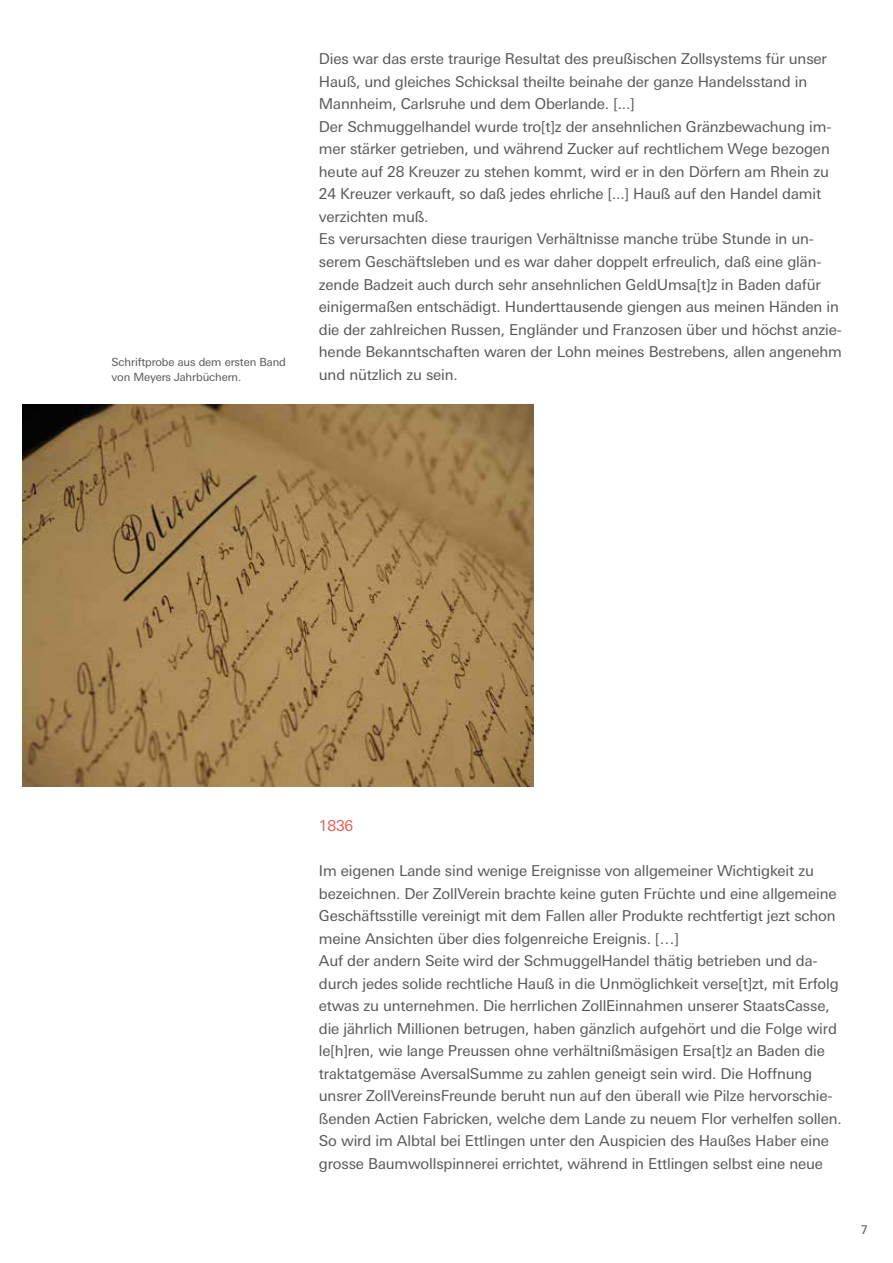
<style>
.page{position:relative;width:893px;height:1263px;background:#fff}
.page>*{position:absolute;margin:0;border:0;box-sizing:border-box;transform-origin:0 0}
.t1{font:15px/22.5px "LT Univers Basic";letter-spacing:-.01em;color:#575756}
.t2{font:15px "LT Univers Basic";color:#eb5d53}
.t3{font:12px "LT Univers Basic";color:#575756}
.t4{font:11.25px/15px "LT Univers Basic";letter-spacing:-.01em;color:#575756}
</style>
<div class="page">
<img style="left:22px;top:404px;width:512px;height:382px">
<p class="t4" style="left:112px;top:354px;width:176px">Schriftprobe aus dem ersten Band von Meyers Jahrbüchern.</p>
<p class="t1" style="left:319px;top:48px;width:525px">Dies war das erste traurige Resultat des preußischen Zollsystems für unser Hauß, und gleiches Schicksal theilte beinahe der ganze Handelsstand in Mannheim, Carlsruhe und dem Oberlande. [...]<br>Der Schmuggelhandel wurde tro[t]z der ansehnlichen Gränzbewachung im&shy;mer stärker getrieben, und während Zucker auf rechtlichem Wege bezogen heute auf 28 Kreuzer zu stehen kommt, wird er in den Dörfern am Rhein zu 24 Kreuzer verkauft, so daß jedes ehrliche [...] Hauß auf den Handel damit verzichten muß.<br>Es verursachten diese traurigen Verhältnisse manche trübe Stunde in un&shy;serem Geschäftsleben und es war daher doppelt erfreulich, daß eine glän&shy;zende Badzeit auch durch sehr ansehnlichen GeldUmsa[t]z in Baden dafür einigermaßen entschädigt. Hunderttausende giengen aus meinen Händen in die der zahlreichen Russen, Engländer und Franzosen über und höchst anzie&shy;hende Bekanntschaften waren der Lohn meines Bestrebens, allen angenehm und nützlich zu sein.</p>
<p class="t2" style="left:319px;top:817px;width:36px">1836</p>
<p class="t1" style="left:319px;top:859px;width:524px">Im eigenen Lande sind wenige Ereignisse von allgemeiner Wichtigkeit zu bezeichnen. Der ZollVerein brachte keine guten Früchte und eine allgemeine Geschäftsstille vereinigt mit dem Fallen aller Produkte rechtfertigt jezt schon meine Ansichten über dies folgenreiche Ereignis. […]<br>Auf der andern Seite wird der SchmuggelHandel thätig betrieben und da&shy;durch jedes solide rechtliche Hauß in die Unmöglichkeit verse[t]zt, mit Erfolg etwas zu unternehmen. Die herrlichen ZollEinnahmen unserer StaatsCasse, die jährlich Millionen betrugen, haben gänzlich aufgehört und die Folge wird le[h]ren, wie lange Preussen ohne verhältnißmäsigen Ersa[t]z an Baden die traktatgemäse AversalSumme zu zahlen geneigt sein wird. Die Hoffnung unsrer ZollVereinsFreunde beruht nun auf den überall wie Pilze hervorschie&shy;ßenden Actien Fabricken, welche dem Lande zu neuem Flor verhelfen sollen.<br>So wird im Albtal bei Ettlingen unter den Auspicien des Haußes Haber eine grosse Baumwollspinnerei errichtet, während in Ettlingen selbst eine neue</p>
<p class="t3" style="left:861px;top:1222px;width:8px">7</p>
</div>
